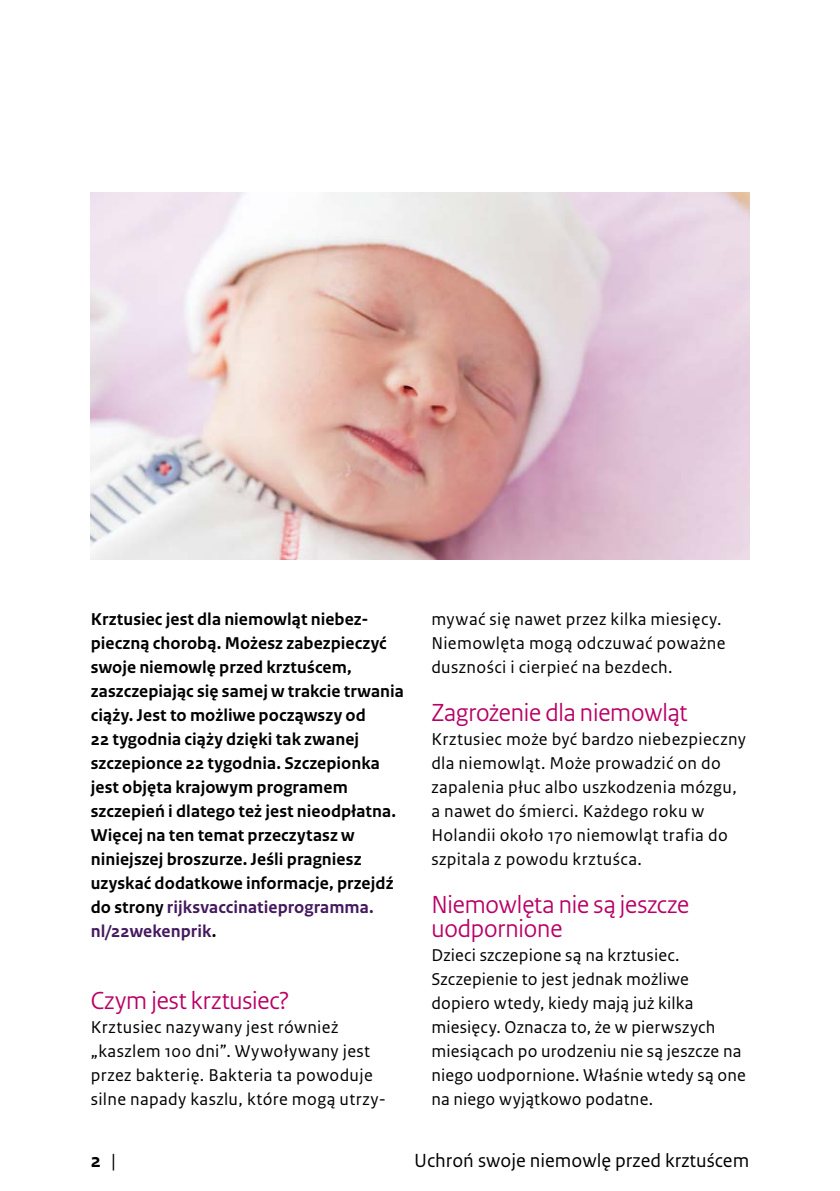
<style>
.page{position:relative;width:840px;height:1191px;background:#fff}
.page>*{position:absolute;margin:0;border:0;box-sizing:border-box;transform-origin:0 0}
.t1{font:26px/24px "Rijksoverheid Sans Heading";letter-spacing:-.005em;color:#b90066}
.t2{font:20px "Rijksoverheid Sans Text";color:#000}
.t3{font:700 20px "Rijksoverheid Sans Text";color:#000}
.t4{font:18px/24px "Rijksoverheid Sans Text";letter-spacing:.02em;color:#000}
.t5{font:700 18px/24px "Rijksoverheid Sans Text";letter-spacing:.005em;color:#000}
.s1{color:#44195e}
.s2{font-weight:400}
</style>
<div class="page">
<img style="left:91px;top:193px;width:657px;height:366px">
<p class="t5" style="left:91px;top:608px;width:314px">Krztusiec jest dla niemowląt niebez&shy;pieczną chorobą. Możesz zabezpieczyć swoje niemowlę przed krztuścem, zaszczepiając się samej w trakcie trwania ciąży. Jest to możliwe począwszy od<br>22 tygodnia ciąży dzięki tak zwanej szczepionce 22 tygodnia. Szczepionka jest objęta krajowym programem szczepień i dlatego też jest nieodpłatna.<br>Więcej na ten temat przeczytasz w niniejszej broszurze. Jeśli pragniesz uzyskać dodatkowe informacje, przejdź do strony <span class="s1">rijksvaccinatie programma. nl/22wekenprik</span>.</p>
<h1 class="t1" style="left:91px;top:990px;width:200px">Czym jest krztusiec?</h1>
<p class="t4" style="left:91px;top:1015px;width:296px">Krztusiec nazywany jest również „kaszlem 100 dni”. Wywoływany jest przez bakterię. Bakteria ta powoduje silne napady kaszlu, które mogą utrzy-</p>
<p class="t4" style="left:431px;top:607px;width:295px">mywać się nawet przez kilka miesięcy.<br>Niemowlęta mogą odczuwać poważne duszności i cierpieć na bezdech.</p>
<h1 class="t1" style="left:431px;top:702px;width:257px">Zagrożenie dla niemowląt</h1>
<p class="t4" style="left:431px;top:727px;width:316px">Krztusiec może być bardzo niebezpieczny dla niemowląt. Może prowadzić on do zapalenia płuc albo uszkodzenia mózgu, a nawet do śmierci. Każdego roku w Holandii około 170 niemowląt trafia do szpitala z powodu krztuśca.</p>
<h1 class="t1" style="left:431px;top:894px;width:259px">Niemowlęta nie są jeszcze uodpornione</h1>
<p class="t4" style="left:431px;top:943px;width:316px">Dzieci szczepione są na krztusiec.<br>Szczepienie to jest jednak możliwe dopiero wtedy, kiedy mają już kilka miesięcy. Oznacza to, że w pierwszych miesiącach po urodzeniu nie są jeszcze na niego uodpornione. Właśnie wtedy są one na niego wyjątkowo podatne.</p>
<p class="t3" style="left:91px;top:1153px;width:27px">2 <span class="s2">|</span></p>
<p class="t2" style="left:414px;top:1150px;width:336px">Uchroń swoje niemowlę przed krztuścem</p>
</div>
